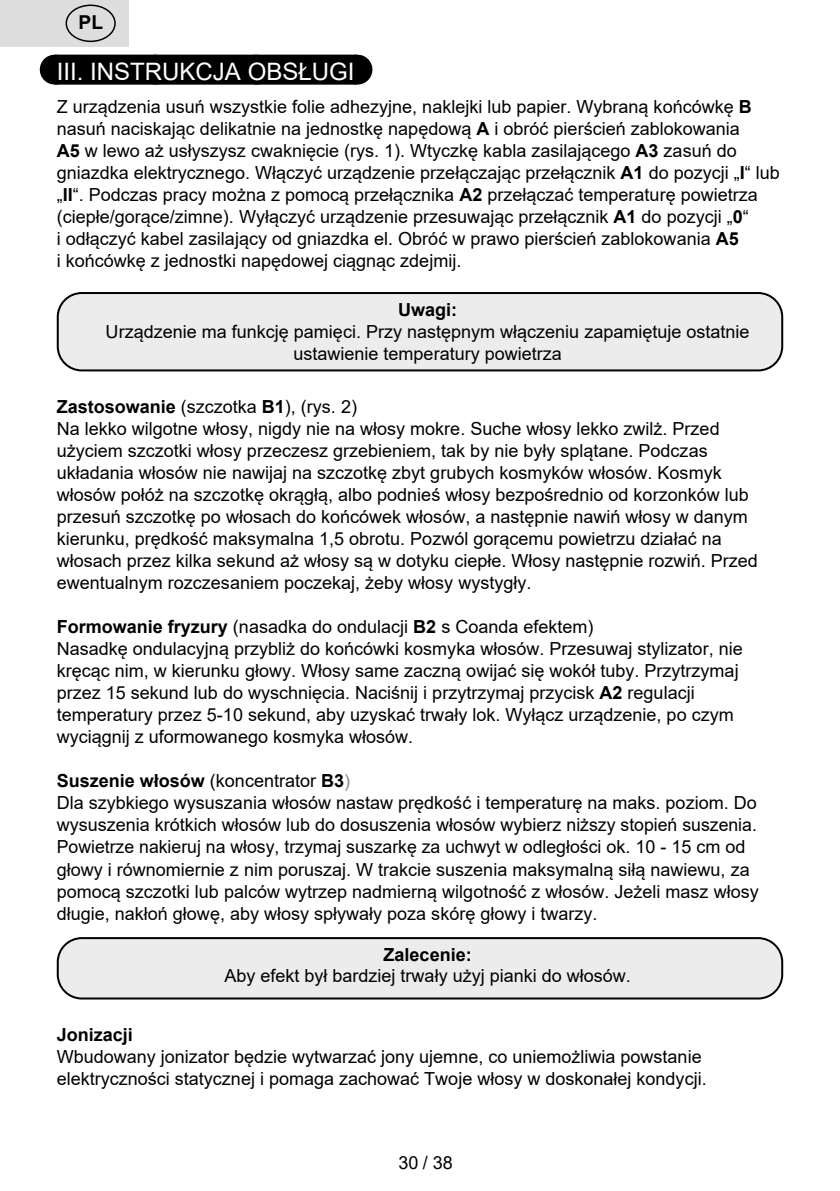
<style>
.page{position:relative;width:840px;height:1191px;background:#fff}
.page>*{position:absolute;margin:0;border:0;box-sizing:border-box;transform-origin:0 0}
.Grafický_nadpis_ETA{font:24px "Arial";color:#fff}
.t1{font:700 19.2px "Arial";color:#000}
.Normální{font:18px/22px "Arial";color:#000}
.Normální-2{font:700 18px "Arial";color:#000}
.s1{font-weight:700}
.s2{font-weight:400}
.s3{font-weight:400;color:#898989}
</style>
<div class="page">
<div style="left:0;top:0;width:129px;height:47px;background:#ddd"></div>
<div style="left:65px;top:5px;width:51px;height:37px;border:1px solid #000;border-radius:50%"></div>
<div style="left:55px;top:55px;width:301px;height:30px;background:#000"></div>
<svg style="left:155px;top:84px;width:151px;height:1px"></svg>
<hr style="left:356px;top:55px;width:1px;height:30px;background:#000">
<div style="left:58px;top:293px;width:723px;height:77px;background:#ececec;border-radius:24px"></div>
<div style="left:57px;top:292px;width:725px;height:79px;border:2px solid #000;border-radius:24px"></div>
<div style="left:58px;top:938px;width:723px;height:60px;background:#ececec;border-radius:24px"></div>
<div style="left:57px;top:937px;width:725px;height:62px;border:2px solid #000;border-radius:24px"></div>
<p class="t1" style="left:79px;top:9px;width:26px">PL</p>
<p class="Grafický_nadpis_ETA" style="left:57px;top:55px;width:299px">III. INSTRUKCJA OBSŁUGI</p>
<p class="Normální" style="left:57px;top:96px;width:724px">Z urządzenia usuń wszystkie folie adhezyjne, naklejki lub papier. Wybraną końcówkę <span class="s1">B </span>nasuń naciskając delikatnie na jednostkę napędową <span class="s1">A</span> i obróć pierścień zablokowania<br><span class="s1">A5</span> w lewo aż usłyszysz cwaknięcie (rys. 1). Wtyczkę kabla zasilającego <span class="s1">A3</span> zasuń do gniazdka elektrycznego. Włączyć urządzenie przełączając przełącznik <span class="s1">A1</span> do pozycji „<span class="s1">I</span>“ lub „<span class="s1">II</span>“. Podczas pracy można z pomocą przełącznika <span class="s1">A2</span> przełączać temperaturę powietrza (ciepłe/gorące/zimne). Wyłączyć urządzenie przesuwając przełącznik <span class="s1">A1</span> do pozycji „<span class="s1">0</span>“<br>i odłączyć kabel zasilający od gniazdka el. Obróć w prawo pierścień zablokowania <span class="s1">A5</span></p>
<p class="Normální" style="left:57px;top:250px;width:406px">i końcówkę z jednostki napędowej ciągnąc zdejmij.</p>
<p class="Normální-2" style="left:398px;top:297px;width:61px">Uwagi:</p>
<p class="Normální" style="left:106px;top:321px;width:645px;text-align:center">Urządzenie ma funkcję pamięci. Przy następnym włączeniu zapamiętuje ostatnie ustawienie temperatury powietrza</p>
<p class="Normální" style="left:57px;top:396px;width:301px"><span class="s1">Zastosowanie</span> (szczotka <span class="s1">B1</span>), (rys. 2)</p>
<p class="Normální" style="left:57px;top:418px;width:702px">Na lekko wilgotne włosy, nigdy nie na włosy mokre. Suche włosy lekko zwilż. Przed użyciem szczotki włosy przeczesz grzebieniem, tak by nie były splątane. Podczas układania włosów nie nawijaj na szczotkę zbyt grubych kosmyków włosów. Kosmyk włosów połóż na szczotkę okrągłą, albo podnieś włosy bezpośrednio od korzonków lub przesuń szczotkę po włosach do końcówek włosów, a następnie nawiń włosy w danym kierunku, prędkość maksymalna 1,5 obrotu. Pozwól gorącemu powietrzu działać na włosach przez kilka sekund aż włosy są w dotyku ciepłe. Włosy następnie rozwiń. Przed ewentualnym rozczesaniem poczekaj, żeby włosy wystygły.</p>
<p class="Normální" style="left:57px;top:616px;width:538px"><span class="s1">Formowanie fryzury</span> (nasadka do ondulacji <span class="s1">B2</span> s Coanda efektem)</p>
<p class="Normální" style="left:57px;top:638px;width:687px">Nasadkę ondulacyjną przybliż do końcówki kosmyka włosów. Przesuwaj stylizator, nie kręcąc nim, w kierunku głowy. Włosy same zaczną owijać się wokół tuby. Przytrzymaj przez 15 sekund lub do wyschnięcia. Naciśnij i przytrzymaj przycisk <span class="s1">A2</span> regulacji temperatury przez 5-10 sekund, aby uzyskać trwały lok. Wyłącz urządzenie, po czym wyciągnij z uformowanego kosmyka włosów.</p>
<p class="Normální-2" style="left:57px;top:768px;width:295px">Suszenie włosów <span class="s2">(koncentrator</span> B3<span class="s3">)</span></p>
<p class="Normální" style="left:57px;top:792px;width:703px">Dla szybkiego wysuszania włosów nastaw prędkość i temperaturę na maks. poziom. Do wysuszenia krótkich włosów lub do dosuszenia włosów wybierz niższy stopień suszenia.<br>Powietrze nakieruj na włosy, trzymaj suszarkę za uchwyt w odległości ok. 10 - 15 cm od głowy i równomiernie z nim poruszaj. W trakcie suszenia maksymalną siłą nawiewu, za pomocą szczotki lub palców wytrzep nadmierną wilgotność z włosów. Jeżeli masz włosy długie, nakłoń głowę, aby włosy spływały poza skórę głowy i twarzy.</p>
<p class="Normální-2" style="left:383px;top:942px;width:90px">Zalecenie:</p>
<p class="Normální" style="left:224px;top:965px;width:408px">Aby efekt był bardziej trwały użyj pianki do włosów.</p>
<p class="Normální-2" style="left:57px;top:1022px;width:78px">Jonizacji</p>
<p class="Normální" style="left:57px;top:1045px;width:646px">Wbudowany jonizator będzie wytwarzać jony ujemne, co uniemożliwia powstanie</p>
<p class="Normální" style="left:57px;top:1067px;width:651px">elektryczności statycznej i pomaga zachować Twoje włosy w doskonałej kondycji.</p>
<p class="Normální" style="left:398px;top:1151px;width:56px">30 / 38</p>
</div>
